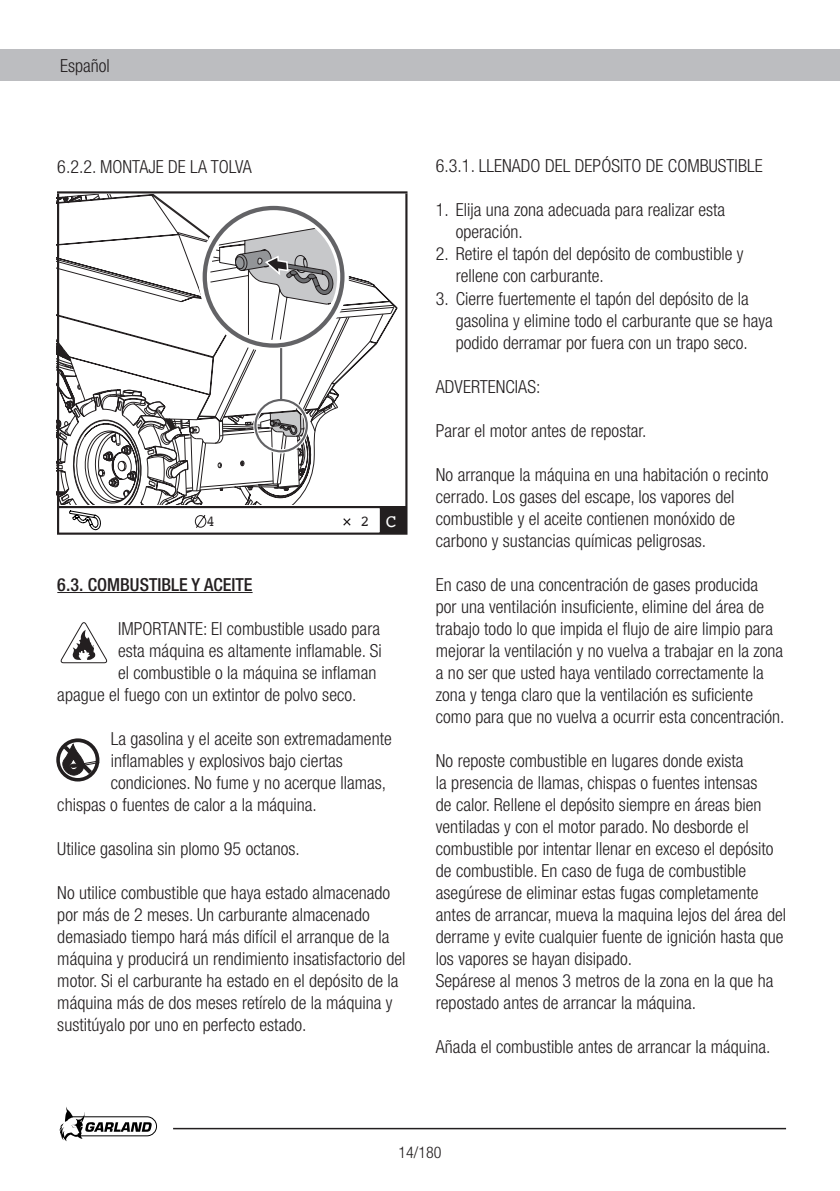
<style>
.page{position:relative;width:840px;height:1191px;background:#fff}
.page>*{position:absolute;margin:0;border:0;box-sizing:border-box;transform-origin:0 0}
.t1{font:300 condensed 18px/22px "Helvetica Neue";color:#231f20}
.t2{font:500 condensed 18px "Helvetica Neue";color:#231f20}
.t3{font:300 condensed 16px "Helvetica Neue";color:#231f20}
.t4{font:15.2px "Courier";color:#231f20}
.s1{font-size:18.2px;color:#fff}
</style>
<div class="page">
<div style="left:0;top:50px;width:839px;height:31px;background:#bcbdc0"></div>
<svg style="left:59px;top:1107px;width:98px;height:34px"></svg>
<hr style="left:173px;top:1127px;width:612px;height:2px;background:#231f20">
<hr style="left:57px;top:592px;width:195px;height:1px;background:#231f20">
<div style="left:378px;top:507px;width:28px;height:26px;background:#231f20"></div>
<hr style="left:57px;top:191px;width:136px;height:2px;background:#231f20">
<hr style="left:193px;top:191px;width:135px;height:2px;background:#231f20">
<hr style="left:328px;top:191px;width:50px;height:2px;background:#231f20">
<hr style="left:378px;top:191px;width:29px;height:2px;background:#231f20">
<hr style="left:57px;top:193px;width:2px;height:313px;background:#231f20">
<hr style="left:405px;top:193px;width:2px;height:313px;background:#231f20">
<hr style="left:377px;top:508px;width:2px;height:24px;background:#fff">
<hr style="left:378px;top:506px;width:29px;height:2px;background:#231f20">
<hr style="left:405px;top:508px;width:2px;height:24px;background:#231f20">
<hr style="left:57px;top:532px;width:136px;height:3px;background:#231f20">
<hr style="left:193px;top:532px;width:135px;height:3px;background:#231f20">
<hr style="left:328px;top:532px;width:50px;height:3px;background:#231f20">
<hr style="left:378px;top:532px;width:29px;height:3px;background:#231f20">
<svg style="left:56px;top:195px;width:338px;height:151px"></svg>
<svg style="left:198px;top:202px;width:150px;height:150px"></svg>
<div style="left:202px;top:206px;width:142px;height:142px;border:4px solid #636366;border-radius:50%"></div>
<svg style="left:210px;top:227px;width:127px;height:113px"></svg>
<svg style="left:56px;top:346px;width:322px;height:187px"></svg>
<svg style="left:60px;top:622px;width:47px;height:41px"></svg>
<svg style="left:56px;top:738px;width:44px;height:43px"></svg>
<p class="t1" style="left:60px;top:55px;width:51px">Español</p>
<p class="t1" style="left:57px;top:155px;width:196px">6.2.2. MONTAJE DE LA TOLVA</p>
<p class="t4" style="left:206px;top:509px;width:11px">4</p>
<p class="t4" style="left:360px;top:509px;width:38px">2 <span class="s1">C</span></p>
<p class="t2" style="left:57px;top:573px;width:197px">6.3. COMBUSTIBLE Y ACEITE</p>
<p class="t1" style="left:118px;top:617px;width:263px">IMPORTANTE: El combustible usado para</p>
<p class="t1" style="left:118px;top:639px;width:265px">esta máquina es altamente inflamable. Si</p>
<p class="t1" style="left:118px;top:661px;width:260px">el combustible o la máquina se inflaman</p>
<p class="t1" style="left:57px;top:683px;width:300px">apague el fuego con un extintor de polvo seco.</p>
<p class="t1" style="left:111px;top:727px;width:282px">La gasolina y el aceite son extremadamente</p>
<p class="t1" style="left:111px;top:749px;width:233px">inflamables y explosivos bajo ciertas</p>
<p class="t1" style="left:111px;top:771px;width:277px">condiciones. No fume y no acerque llamas,</p>
<p class="t1" style="left:57px;top:793px;width:261px">chispas o fuentes de calor a la máquina.</p>
<p class="t1" style="left:57px;top:837px;width:244px">Utilice gasolina sin plomo 95 octanos.</p>
<p class="t1" style="left:57px;top:881px;width:349px">No utilice combustible que haya estado almacenado por más de 2 meses. Un carburante almacenado demasiado tiempo hará más difícil el arranque de la máquina y producirá un rendimiento insatisfactorio del motor. Si el carburante ha estado en el depósito de la máquina más de dos meses retírelo de la máquina y sustitúyalo por uno en perfecto estado.</p>
<p class="t1" style="left:435px;top:155px;width:328px">6.3.1. LLENADO DEL DEPÓSITO DE COMBUSTIBLE</p>
<p class="t1" style="left:455px;top:199px;width:271px;text-indent:-20px">1. Elija una zona adecuada para realizar esta operación.</p>
<p class="t1" style="left:455px;top:243px;width:289px;text-indent:-20px">2. Retire el tapón del depósito de combustible y rellene con carburante.</p>
<p class="t1" style="left:455px;top:287px;width:318px;text-indent:-20px">3. Cierre fuertemente el tapón del depósito de la gasolina y elimine todo el carburante que se haya podido derramar por fuera con un trapo seco.</p>
<p class="t1" style="left:435px;top:375px;width:106px">ADVERTENCIAS:</p>
<p class="t1" style="left:435px;top:419px;width:212px">Parar el motor antes de repostar.</p>
<p class="t1" style="left:435px;top:463px;width:334px">No arranque la máquina en una habitación o recinto cerrado. Los gases del escape, los vapores del combustible y el aceite contienen monóxido de carbono y sustancias químicas peligrosas.</p>
<p class="t1" style="left:435px;top:573px;width:350px">En caso de una concentración de gases producida<br>por una ventilación insuficiente, elimine del área de trabajo todo lo que impida el flujo de aire limpio para mejorar la ventilación y no vuelva a trabajar en la zona a no ser que usted haya ventilado correctamente la zona y tenga claro que la ventilación es suficiente como para que no vuelva a ocurrir esta concentración.</p>
<p class="t1" style="left:435px;top:749px;width:351px">No reposte combustible en lugares donde exista<br>la presencia de llamas, chispas o fuentes intensas<br>de calor. Rellene el depósito siempre en áreas bien ventiladas y con el motor parado. No desborde el combustible por intentar llenar en exceso el depósito de combustible. En caso de fuga de combustible asegúrese de eliminar estas fugas completamente antes de arrancar, mueva la maquina lejos del área del derrame y evite cualquier fuente de ignición hasta que los vapores se hayan disipado.<br>Sepárese al menos 3 metros de la zona en la que ha repostado antes de arrancar la máquina.</p>
<p class="t1" style="left:435px;top:1035px;width:336px">Añada el combustible antes de arrancar la máquina.</p>
<p class="t3" style="left:398px;top:1143px;width:45px">14/180</p>
</div>
